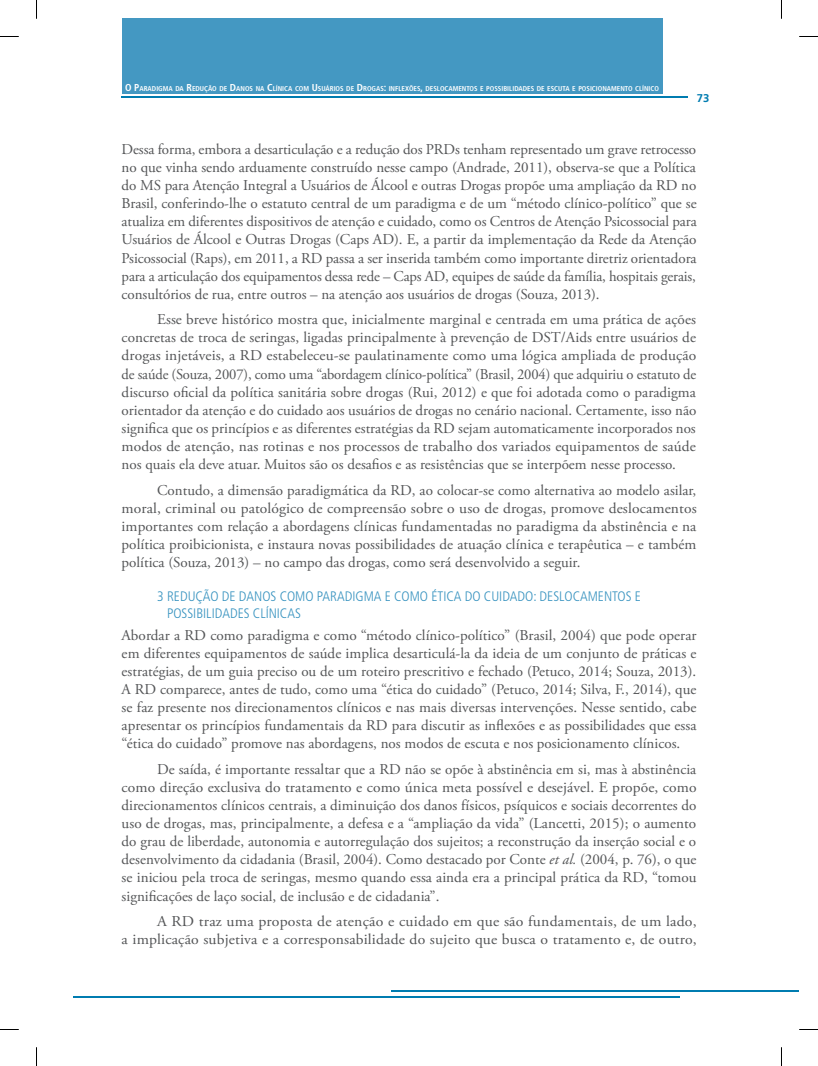
<style>
.page{position:relative;width:818px;height:1066px;background:#fff}
.page>*{position:absolute;margin:0;border:0;box-sizing:border-box;transform-origin:0 0}
.t1{font:15px/18.1px "Adobe Garamond Pro";color:#545557;text-align:justify}
.t2{font:15px/18.1px "Adobe Garamond Pro";color:#545557;text-align:right;scale:1.05 1}
.t3{font:300 condensed 13.75px/16.5px "Frutiger LT Pro";color:#3692bf}
.t4{font:700 11.25px "Frutiger LT Pro";color:#007cb0}
.t5{font:700 condensed 7px "Frutiger LT Pro";color:#fff}
.s1{font-size:10px}
.s2{font-style:italic}
</style>
<div class="page">
<hr style="left:122px;top:97px;width:565px;height:1px;background:#007cb0">
<div style="left:122px;top:19px;width:540px;height:75px;background:#4498c2"></div>
<hr style="left:391px;top:990px;width:407px;height:1px;background:#007cb0">
<hr style="left:73px;top:996px;width:606px;height:1px;background:#007cb0">
<svg style="left:0;top:36px;width:19px;height:1px"></svg>
<svg style="left:799px;top:36px;width:18px;height:1px"></svg>
<svg style="left:36px;top:0;width:1px;height:19px"></svg>
<svg style="left:36px;top:1047px;width:1px;height:18px"></svg>
<p class="t5" style="left:125px;top:85px;width:530px"><span class="s1">O P</span>ARADIGMA DA <span class="s1">R</span>EDUÇÃO DE <span class="s1">D</span>ANOS NA <span class="s1">C</span>LÍNICA COM <span class="s1">U</span> SUÁRIOS DE <span class="s1">D</span>ROGAS<span class="s1">:</span> INFLEXÕES<span class="s1">,</span> DESLOCAMENTOS E POSSIBILIDADES DE ESCUTA E POSICIONAMENTO CLÍNICO</p>
<p class="t4" style="left:696px;top:91px;width:14px">73</p>
<p class="t1" style="left:122px;top:140px;width:576px">Dessa forma, embora a desarticulação e a redução dos PRDs tenham representado um grave retrocesso no que vinha sendo arduamente construído nesse campo (Andrade, 2011), observa-se que a Política do MS para Atenção Integral a Usuários de Álcool e outras Drogas propõe uma ampliação da RD no Brasil, conferindo-lhe o estatuto central de um paradigma e de um “método clínico-político” que se atualiza em diferentes dispositivos de atenção e cuidado, como os Centros de Atenção Psicossocial para Usuários de Álcool e Outras Drogas (Caps AD). E, a partir da implementação da Rede da Atenção Psicossocial (Raps), em 2011, a RD passa a ser inserida também como importante diretriz orientadora para a articulação dos equipamentos dessa rede – Caps AD, equipes de saúde da família, hospitais gerais, consultórios de rua, entre outros – na atenção aos usuários de drogas (Souza, 2013).</p>
<p class="t1" style="left:122px;top:311px;width:576px;text-indent:35px">Esse breve histórico mostra que, inicialmente marginal e centrada em uma prática de ações concretas de troca de seringas, ligadas principalmente à prevenção de DST/Aids entre usuários de drogas injetáveis, a RD estabeleceu-se paulatinamente como uma lógica ampliada de produção de saúde (Souza, 2007), como uma “abordagem clínico-política” (Brasil, 2004) que adquiriu o estatuto de discurso oficial da política sanitária sobre drogas (Rui, 2012) e que foi adotada como o paradigma orientador da atenção e do cuidado aos usuários de drogas no cenário nacional. Certamente, isso não significa que os princípios e as diferentes estratégias da RD sejam automaticamente incorporados nos modos de atenção, nas rotinas e nos processos de trabalho dos variados equipamentos de saúde nos quais ela deve atuar. Muitos são os desafios e as resistências que se interpõem nesse processo.</p>
<p class="t1" style="left:122px;top:481px;width:576px;text-indent:35px">Contudo, a dimensão paradigmática da RD, ao colocar-se como alternativa ao modelo asilar, moral, criminal ou patológico de compreensão sobre o uso de drogas, promove deslocamentos importantes com relação a abordagens clínicas fundamentadas no paradigma da abstinência e na política proibicionista, e instaura novas possibilidades de atuação clínica e terapêutica – e também política (Souza, 2013) – no campo das drogas, como será desenvolvido a seguir.</p>
<p class="t3" style="left:167px;top:588px;width:475px;text-indent:-10px">3 REDUÇÃO DE DANOS COMO PARADIGMA E COMO ÉTICA DO CUIDADO: DESLOCAMENTOS E<br>POSSIBILIDADES CLÍNICAS</p>
<p class="t1" style="left:122px;top:626px;width:576px">Abordar a RD como paradigma e como “método clínico-político” (Brasil, 2004) que pode operar em diferentes equipamentos de saúde implica desarticulá-la da ideia de um conjunto de práticas e estratégias, de um guia preciso ou de um roteiro prescritivo e fechado (Petuco, 2014; Souza, 2013).<br>A RD comparece, antes de tudo, como uma “ética do cuidado” (Petuco, 2014; Silva, F., 2014), que se faz presente nos direcionamentos clínicos e nas mais diversas intervenções. Nesse sentido, cabe apresentar os princípios fundamentais da RD para discutir as inflexões e as possibilidades que essa “ética do cuidado” promove nas abordagens, nos modos de escuta e nos posicionamento clínicos.</p>
<p class="t1" style="left:122px;top:760px;width:576px;text-indent:35px">De saída, é importante ressaltar que a RD não se opõe à abstinência em si, mas à abstinência como direção exclusiva do tratamento e como única meta possível e desejável. E propõe, como direcionamentos clínicos centrais, a diminuição dos danos físicos, psíquicos e sociais decorrentes do uso de drogas, mas, principalmente, a defesa e a “ampliação da vida” (Lancetti, 2015); o aumento do grau de liberdade, autonomia e autorregulação dos sujeitos; a reconstrução da inserção social e o desenvolvimento da cidadania (Brasil, 2004). Como destacado por Conte <span class="s2">et al.</span> (2004, p. 76), o que se iniciou pela troca de seringas, mesmo quando essa ainda era a principal prática da RD, “tomou significações de laço social, de inclusão e de cidadania”.</p>
<p class="t2" style="left:122px;top:912px;width:549px">A RD traz uma proposta de atenção e cuidado em que são fundamentais, de um lado,<br>a implicação subjetiva e a corresponsabilidade do sujeito que busca o tratamento e, de outro,</p>
</div>
